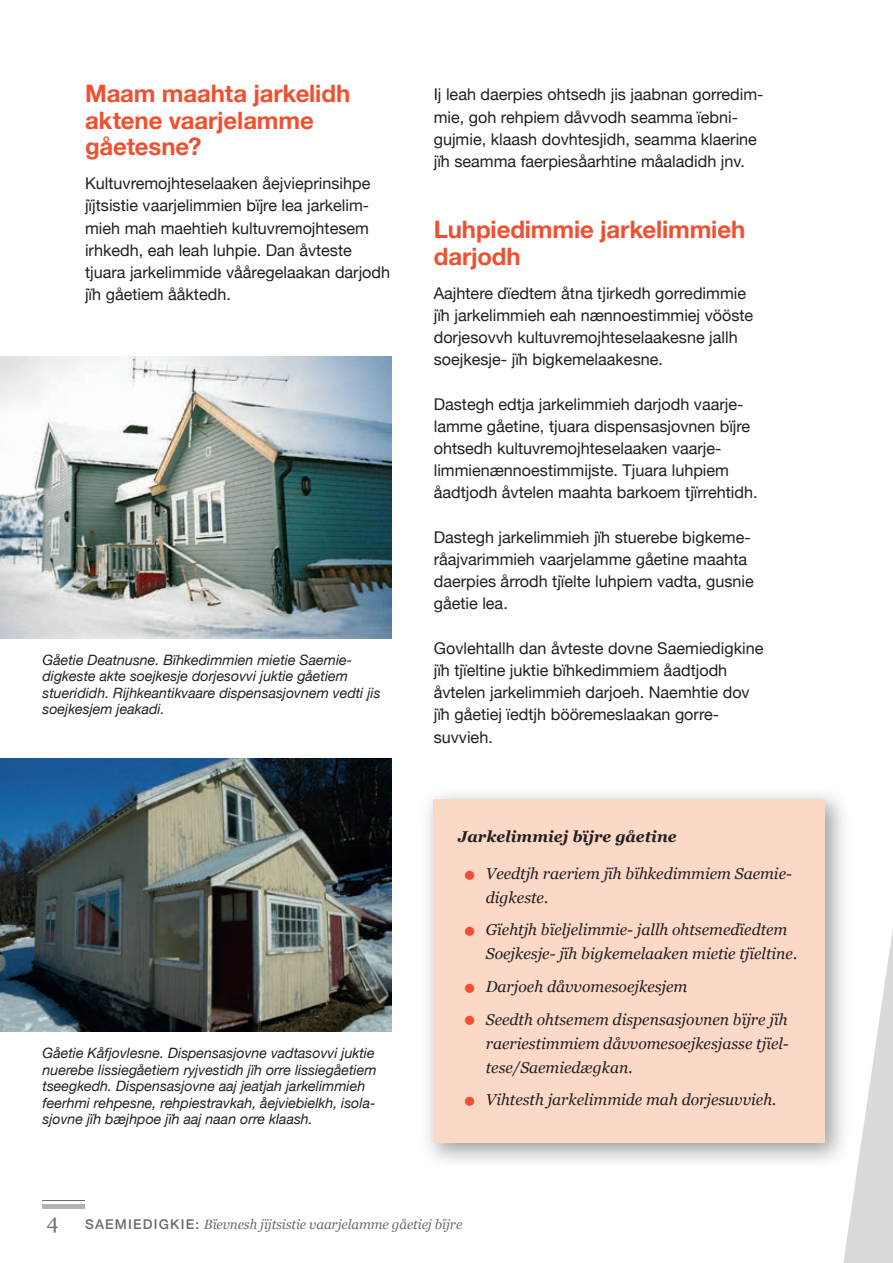
<style>
.page{position:relative;width:893px;height:1263px;background:#fff}
.page>*{position:absolute;margin:0;border:0;box-sizing:border-box;transform-origin:0 0}
.t1{font:700 24px/26.5px "Helvetica Neue";letter-spacing:-.005em;color:#f05030}
.t2{font:21px "Georgia";color:#6c6d70}
.t3{font:16.2px/22.2px "Helvetica Neue";color:#231f20}
.t4{font:italic 15.75px/24px "Georgia";color:#231f20}
.t5{font:italic 700 15.75px "Georgia";color:#231f20}
.t6{font:italic 14.25px/16.5px "Helvetica Neue";color:#231f20}
.t7{font:italic 13.5px "Georgia";letter-spacing:-.01em;color:#6c6d70}
.s1{font-size:36px;color:#f05030}
.s2{font-family:"Helvetica Neue";font-weight:500;font-style:normal}
</style>
<div class="page">
<hr style="left:43px;top:1200px;width:42px;height:1px;background:#6c6d70">
<hr style="left:43px;top:1204px;width:42px;height:4px;background:#b2b3b7">
<img style="left:427px;top:794px;width:417px;height:368px">
<div style="left:434px;top:799px;width:391px;height:343px;background:#fcd8c7"></div>
<img style="left:0;top:356px;width:391px;height:282px">
<img style="left:0;top:758px;width:391px;height:274px">
<svg style="left:843px;top:927px;width:50px;height:336px"></svg>
<h1 class="t1" style="left:85px;top:81px;width:267px">Maam maahta jarkelidh aktene vaarjelamme gåetesne?</h1>
<p class="t3" style="left:85px;top:173px;width:307px">Kultuvremojhteselaaken åejvieprinsihpe jïjtsistie vaarjelimmien bïjre lea jarkelim&shy;mieh mah maehtieh kultuvre mojhtesem irhkedh, eah leah luhpie. Dan åvteste tjuara jarkelimmide vååregelaakan darjodh jïh gåetiem ååktedh.</p>
<p class="t6" style="left:43px;top:652px;width:340px">Gåetie Deatnusne. Bïhkedimmien mietie Saemie&shy;digkeste akte soejkesje dorjesovvi juktie gåetiem stuerididh. Rijhkeantikvaare dispensasjovnem vedti jis soejkesjem jeakadi.</p>
<p class="t6" style="left:43px;top:1046px;width:336px">Gåetie Kåfjovlesne. Dispensasjovne vadtasovvi juktie nuerebe lissiegåetiem ryjvestidh jïh orre lissiegåetiem tseegkedh. Dispensasjovne aaj jeatjah jarkelimmieh feerhmi rehpesne, rehpiestravkah, åejviebielkh, isola&shy;sjovne jïh bæjhpoe jïh aaj naan orre klaash.</p>
<p class="t3" style="left:434px;top:85px;width:331px">Ij leah daerpies ohtsedh jis jaabnan gorredim&shy;mie, goh rehpiem dåvvodh seamma ïebni&shy;gujmie, klaash dovhtesjidh, seamma klaerine jïh seamma faerpiesåarhtine måaladidh jnv.</p>
<h1 class="t1" style="left:434px;top:217px;width:313px">Luhpiedimmie jarkelimmieh darjodh</h1>
<p class="t3" style="left:434px;top:283px;width:321px">Aajhtere dïedtem åtna tjirkedh gorre dimmie jïh jarkelimmieh eah nænnoestim miej vööste dorjesovvh kultuvre mojh te se laa kesne jallh soejkesje- jïh big ke me laakesne.</p>
<p class="t3" style="left:434px;top:394px;width:325px">Dastegh edtja jarkelimmieh darjodh vaarje&shy;lamme gåetine, tjuara dispensasjovnen bïjre ohtsedh kultuvremojhteselaaken vaarje&shy;limmienænnoestimmijste. Tjuara luhpiem åadtjodh åvtelen maahta barkoem tjïrrehtidh.</p>
<p class="t3" style="left:434px;top:527px;width:322px">Dastegh jarkelimmieh jïh stuerebe bigkeme&shy;råajvarimmieh vaarjelamme gåetine maahta daerpies årrodh tjïelte luhpiem vadta, gusnie gåetie lea.</p>
<p class="t3" style="left:434px;top:638px;width:331px">Govlehtallh dan åvteste dovne Saemiedigkine jïh tjïeltine juktie bïhkedimmiem åadtjodh åvtelen jarkelimmieh darjoeh. Naemhtie dov jïh gåetiej ïedtjh bööremeslaakan gorre&shy;suvvieh.</p>
<p class="t5" style="left:458px;top:825px;width:220px">Jarkelimmiej bïjre gåetine</p>
<p class="t4" style="left:486px;top:861px;width:308px;text-indent:-23px"><span class="s1">•</span> Veedtjh raeriem jïh bïhkedimmiem Saemie&shy;digkeste.</p>
<p class="t4" style="left:486px;top:917px;width:313px;text-indent:-23px"><span class="s1">•</span> Gïehtjh bïeljelimmie- jallh ohtsemedïedtem<br>Soejkesje- jïh bigkemelaaken mietie tjïeltine.</p>
<p class="t4" style="left:462px;top:974px;width:227px"><span class="s1">•</span> Darjoeh dåvvomesoejkesjem</p>
<p class="t4" style="left:486px;top:1006px;width:304px;text-align:justify;text-indent:-23px"><span class="s1">•</span> Seedth ohtsemem dispensasjovnen bïjre jïh raeriestimmiem dåvvomesoejkesjasse tjïel&shy;tese/Saemiedægkan.</p>
<p class="t4" style="left:462px;top:1087px;width:316px"><span class="s1">•</span> Vihtesth jarkelimmide mah dorjesuvvieh.</p>
<p class="t2" style="left:47px;top:1206px;width:13px">4</p>
<p class="t7" style="left:85px;top:1214px;width:379px"><span class="s2">SAEMIEDIGKIE:</span> Bïevnesh jïjtsistie vaarjelamme gåetiej bïjre</p>
</div>
